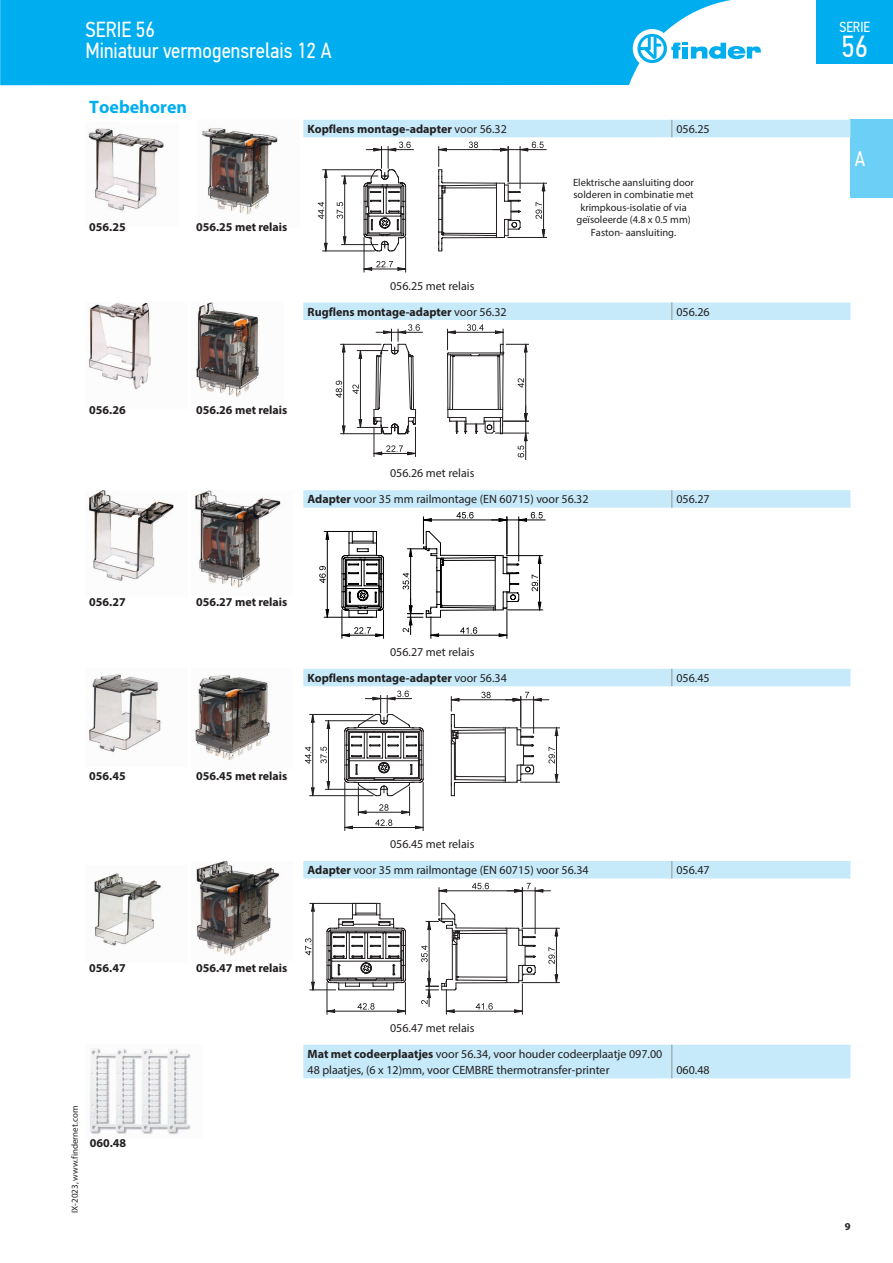
<style>
.page{position:relative;width:893px;height:1263px;background:#fff}
.page>*{position:absolute;margin:0;border:0;box-sizing:border-box;transform-origin:0 0}
.t1{font:30.3px "PF Din Text Cond Pro";color:#fff}
.t2{font:21.75px/21px "PF Din Text Cond Pro";color:#fff}
.t3{font:21px "PF Din Text Cond Pro";color:#fff}
.t4{font:700 18px "Myriad Pro";color:#00aeef}
.t5{font:14.55px "PF Din Text Cond Pro";color:#fff}
.t6{font:12px/16.2px "Myriad Pro";color:#231f20}
.t7{font:700 12px "Myriad Pro";color:#231f20}
.t8{font:10.5px/12.6px "Myriad Pro";color:#231f20;text-align:center}
.t9{font:700 10.5px "Myriad Pro";color:#231f20}
.t10{font:9px "Myriad Pro";color:#231f20}
.s1{font-weight:400}
.s2{font-weight:700}
</style>
<div class="page">
<div style="left:850px;top:119px;width:43px;height:79px;background:#6bcff6"></div>
<div style="left:0;top:0;width:731px;height:85px;background:#00aeef"></div>
<div style="left:633px;top:29px;width:38px;height:39px;background:#fff;border-radius:50%"></div>
<svg style="left:637px;top:34px;width:124px;height:29px"></svg>
<div style="left:816px;top:0;width:77px;height:64px;background:#00aeef"></div>
<svg style="left:303px;top:120px;width:547px;height:958px"></svg>
<svg style="left:671px;top:120px;width:1px;height:17px"></svg>
<svg style="left:671px;top:302px;width:1px;height:18px"></svg>
<svg style="left:671px;top:490px;width:1px;height:18px"></svg>
<svg style="left:671px;top:669px;width:1px;height:17px"></svg>
<svg style="left:671px;top:861px;width:1px;height:17px"></svg>
<hr style="left:671px;top:1045px;width:1px;height:33px;background:#939598">
<img style="left:88px;top:128px;width:76px;height:83px">
<img style="left:202px;top:128px;width:76px;height:87px">
<hr style="left:341px;top:244px;width:37px;height:1px;background:#231f20">
<hr style="left:341px;top:176px;width:37px;height:1px;background:#231f20">
<svg style="left:337px;top:202px;width:6px;height:17px"></svg>
<svg style="left:343px;top:237px;width:3px;height:8px"></svg>
<svg style="left:343px;top:176px;width:3px;height:8px"></svg>
<hr style="left:344px;top:176px;width:1px;height:69px;background:#231f20">
<hr style="left:493px;top:149px;width:53px;height:1px;background:#231f20">
<hr style="left:323px;top:251px;width:52px;height:1px;background:#231f20">
<hr style="left:323px;top:169px;width:52px;height:1px;background:#231f20">
<svg style="left:318px;top:202px;width:6px;height:17px"></svg>
<svg style="left:324px;top:243px;width:2px;height:8px"></svg>
<svg style="left:324px;top:170px;width:2px;height:8px"></svg>
<hr style="left:326px;top:170px;width:1px;height:81px;background:#231f20">
<hr style="left:508px;top:183px;width:39px;height:1px;background:#231f20">
<hr style="left:508px;top:237px;width:39px;height:1px;background:#231f20">
<hr style="left:366px;top:149px;width:47px;height:1px;background:#231f20">
<hr style="left:364px;top:237px;width:1px;height:35px;background:#231f20">
<hr style="left:405px;top:237px;width:1px;height:35px;background:#231f20">
<svg style="left:364px;top:261px;width:42px;height:8px"></svg>
<hr style="left:364px;top:269px;width:42px;height:1px;background:#231f20">
<svg style="left:438px;top:142px;width:107px;height:109px"></svg>
<svg style="left:363px;top:142px;width:48px;height:110px"></svg>
<img style="left:88px;top:302px;width:63px;height:87px">
<img style="left:196px;top:302px;width:63px;height:95px">
<hr style="left:357px;top:350px;width:31px;height:1px;background:#231f20">
<hr style="left:357px;top:427px;width:31px;height:1px;background:#231f20">
<svg style="left:352px;top:385px;width:7px;height:9px"></svg>
<svg style="left:359px;top:350px;width:3px;height:8px"></svg>
<svg style="left:359px;top:419px;width:3px;height:9px"></svg>
<hr style="left:360px;top:351px;width:1px;height:76px;background:#231f20">
<hr style="left:525px;top:406px;width:1px;height:54px;background:#231f20">
<hr style="left:340px;top:433px;width:41px;height:1px;background:#231f20">
<hr style="left:340px;top:344px;width:41px;height:1px;background:#231f20">
<svg style="left:336px;top:381px;width:6px;height:17px"></svg>
<svg style="left:342px;top:426px;width:3px;height:8px"></svg>
<svg style="left:342px;top:344px;width:3px;height:8px"></svg>
<hr style="left:343px;top:344px;width:1px;height:90px;background:#231f20">
<svg style="left:373px;top:324px;width:156px;height:133px"></svg>
<img style="left:88px;top:490px;width:86px;height:91px">
<img style="left:195px;top:490px;width:86px;height:98px">
<hr style="left:324px;top:617px;width:49px;height:1px;background:#000001">
<hr style="left:324px;top:531px;width:46px;height:1px;background:#000001">
<svg style="left:319px;top:566px;width:7px;height:17px"></svg>
<svg style="left:326px;top:609px;width:3px;height:8px"></svg>
<svg style="left:326px;top:532px;width:3px;height:7px"></svg>
<hr style="left:327px;top:531px;width:1px;height:86px;background:#000001">
<svg style="left:341px;top:512px;width:202px;height:126px"></svg>
<hr style="left:491px;top:520px;width:54px;height:1px;background:#000001">
<img style="left:89px;top:674px;width:72px;height:79px">
<img style="left:195px;top:675px;width:76px;height:86px">
<hr style="left:310px;top:714px;width:63px;height:1px;background:#231f20">
<hr style="left:310px;top:795px;width:63px;height:1px;background:#231f20">
<svg style="left:305px;top:747px;width:6px;height:17px"></svg>
<svg style="left:311px;top:715px;width:3px;height:7px"></svg>
<svg style="left:311px;top:788px;width:3px;height:8px"></svg>
<hr style="left:312px;top:714px;width:1px;height:82px;background:#231f20">
<hr style="left:325px;top:720px;width:52px;height:1px;background:#231f20">
<hr style="left:325px;top:789px;width:52px;height:1px;background:#231f20">
<svg style="left:320px;top:747px;width:7px;height:16px"></svg>
<svg style="left:327px;top:720px;width:3px;height:9px"></svg>
<svg style="left:327px;top:781px;width:3px;height:8px"></svg>
<hr style="left:328px;top:721px;width:1px;height:68px;background:#231f20">
<hr style="left:505px;top:699px;width:44px;height:1px;background:#231f20">
<hr style="left:520px;top:728px;width:40px;height:1px;background:#231f20">
<hr style="left:520px;top:782px;width:40px;height:1px;background:#231f20">
<svg style="left:548px;top:747px;width:7px;height:16px"></svg>
<svg style="left:555px;top:728px;width:3px;height:8px"></svg>
<svg style="left:555px;top:774px;width:3px;height:8px"></svg>
<hr style="left:556px;top:728px;width:1px;height:54px;background:#231f20">
<svg style="left:451px;top:692px;width:90px;height:104px"></svg>
<hr style="left:345px;top:782px;width:1px;height:49px;background:#231f20">
<hr style="left:423px;top:782px;width:1px;height:49px;background:#231f20">
<svg style="left:344px;top:690px;width:80px;height:139px"></svg>
<hr style="left:345px;top:827px;width:78px;height:1px;background:#231f20">
<img style="left:94px;top:873px;width:70px;height:73px">
<img style="left:196px;top:861px;width:84px;height:95px">
<svg style="left:305px;top:903px;width:101px;height:88px"></svg>
<hr style="left:313px;top:903px;width:1px;height:87px;background:#231f20">
<hr style="left:405px;top:982px;width:1px;height:32px;background:#231f20">
<hr style="left:327px;top:982px;width:1px;height:32px;background:#231f20">
<svg style="left:357px;top:1003px;width:18px;height:6px"></svg>
<svg style="left:397px;top:1010px;width:9px;height:3px"></svg>
<svg style="left:327px;top:1010px;width:8px;height:3px"></svg>
<hr style="left:327px;top:1011px;width:78px;height:1px;background:#231f20">
<hr style="left:522px;top:928px;width:38px;height:1px;background:#231f20">
<hr style="left:522px;top:982px;width:38px;height:1px;background:#231f20">
<svg style="left:421px;top:883px;width:137px;height:131px"></svg>
<hr style="left:556px;top:928px;width:1px;height:54px;background:#231f20">
<img style="left:90px;top:1048px;width:101px;height:86px">
<h2 class="t2" style="left:85px;top:19px;width:248px">SERIE 56<br>Miniatuur vermogensrelais 12 A</h2>
<h3 class="t4" style="left:89px;top:95px;width:99px">Toebehoren</h3>
<p class="t7" style="left:89px;top:219px;width:38px">056.25</p>
<p class="t7" style="left:196px;top:219px;width:93px">056.25 met relais</p>
<p class="t7" style="left:308px;top:121px;width:201px">Kopflens montage-adapter <span class="s1">voor 56.32</span></p>
<p class="t6" style="left:676px;top:121px;width:35px">056.25</p>
<p class="t6" style="left:390px;top:277px;width:86px">056.25 met relais</p>
<p class="t8" style="left:573px;top:176px;width:122px">Elektrische aansluiting door solderen in combinatie met krimpkous-isolatie of via geïsoleerde (4.8 x 0.5 mm)<br>Faston- aansluiting.</p>
<p class="t7" style="left:308px;top:304px;width:201px">Rugflens montage-adapter <span class="s1">voor 56.32</span></p>
<p class="t6" style="left:676px;top:303px;width:35px">056.26</p>
<p class="t7" style="left:89px;top:402px;width:38px">056.26</p>
<p class="t7" style="left:196px;top:402px;width:93px">056.26 met relais</p>
<p class="t6" style="left:390px;top:465px;width:86px">056.26 met relais</p>
<p class="t6" style="left:308px;top:491px;width:283px"><span class="s2">Adapter</span> voor 35 mm railmontage (EN 60715) voor 56.32</p>
<p class="t6" style="left:676px;top:491px;width:35px">056.27</p>
<p class="t7" style="left:89px;top:594px;width:38px">056.27</p>
<p class="t7" style="left:196px;top:594px;width:93px">056.27 met relais</p>
<p class="t6" style="left:390px;top:644px;width:86px">056.27 met relais</p>
<p class="t7" style="left:308px;top:670px;width:201px">Kopflens montage-adapter <span class="s1">voor 56.34</span></p>
<p class="t6" style="left:676px;top:670px;width:35px">056.45</p>
<p class="t7" style="left:89px;top:768px;width:38px">056.45</p>
<p class="t7" style="left:196px;top:768px;width:93px">056.45 met relais</p>
<p class="t6" style="left:390px;top:836px;width:86px">056.45 met relais</p>
<p class="t6" style="left:308px;top:862px;width:283px"><span class="s2">Adapter</span> voor 35 mm railmontage (EN 60715) voor 56.34</p>
<p class="t6" style="left:676px;top:862px;width:35px">056.47</p>
<p class="t7" style="left:89px;top:960px;width:38px">056.47</p>
<p class="t7" style="left:196px;top:960px;width:93px">056.47 met relais</p>
<p class="t10" style="left:69px;top:1213px;width:108px;rotate:-90deg">IX-2023, www.findernet.com</p>
<p class="t7" style="left:90px;top:1135px;width:38px">060.48</p>
<p class="t6" style="left:390px;top:1019px;width:86px">056.47 met relais</p>
<p class="t6" style="left:308px;top:1046px;width:356px"><span class="s2">Mat met codeerplaatjes</span> voor 56.34, voor houder codeerplaatje 097.00<br>48 plaatjes, (6 x 12)mm, voor CEMBRE thermotransfer-printer</p>
<p class="t6" style="left:676px;top:1062px;width:35px">060.48</p>
<p class="t5" style="left:839px;top:19px;width:32px">SERIE</p>
<h1 class="t1" style="left:841px;top:28px;width:28px">56</h1>
<h3 class="t3" style="left:855px;top:147px;width:12px">A</h3>
<p class="t9" style="left:845px;top:1219px;width:7px">9</p>
</div>
